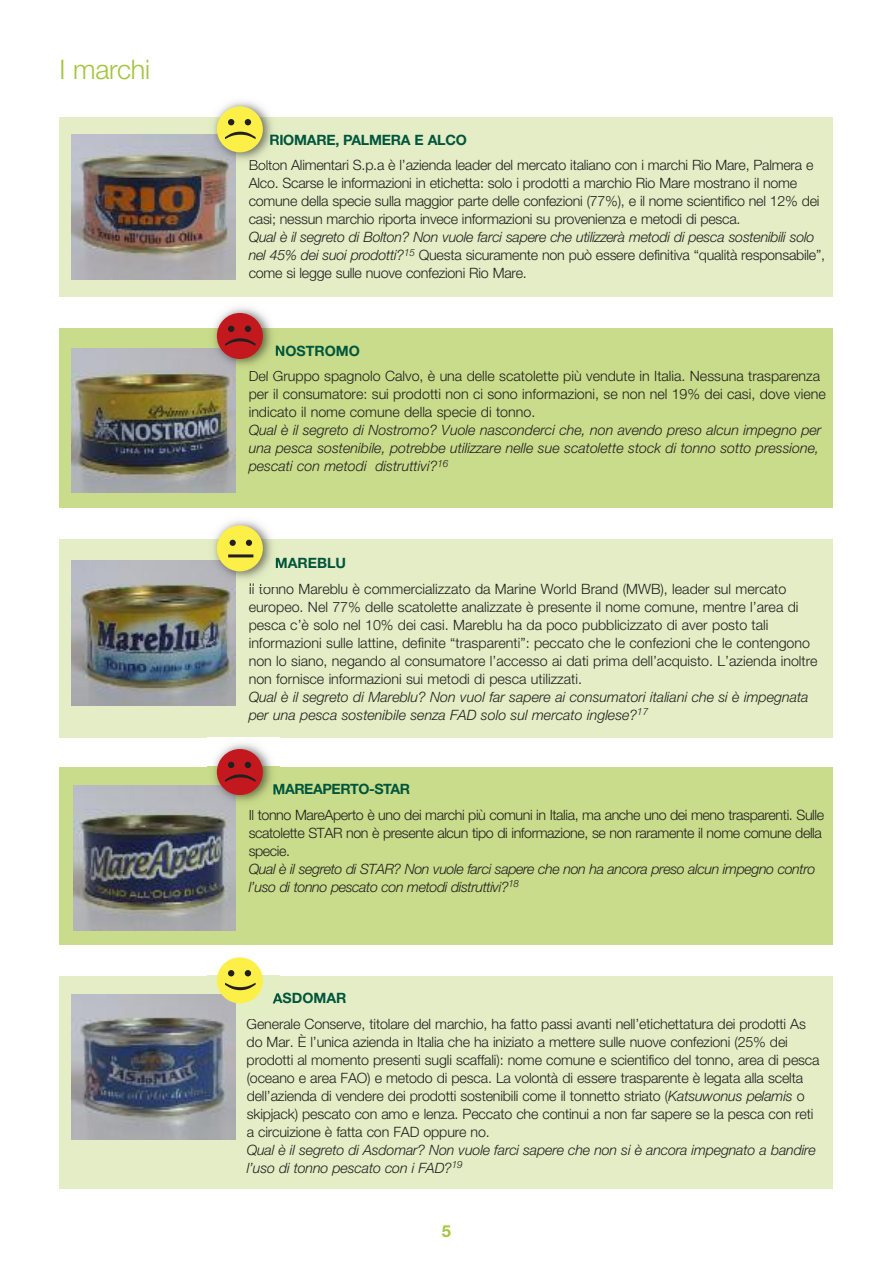
<style>
.page{position:relative;width:893px;height:1263px;background:#fff}
.page>*{position:absolute;margin:0;border:0;box-sizing:border-box;transform-origin:0 0}
.t1{font:300 27px "Helvetica Neue LT Std";letter-spacing:-.01em;color:#a4c43d}
.t2{font:700 16.5px "Helvetica Neue LT Std";color:#a4c43d}
.t3{font:300 14.25px/18px "Helvetica Neue LT Std";letter-spacing:-.01em;color:#211f1f}
.t4{font:italic 300 14.25px/18px "Helvetica Neue LT Std";color:#211f1f}
.t5{font:300 14.25px/18px "Helvetica Neue LT Std";letter-spacing:-.03em;color:#211f1f}
.t6{font:italic 300 14.25px/18px "Helvetica Neue LT Std";letter-spacing:-.03em;color:#211f1f}
.t7{font:700 14.25px "Helvetica Neue LT Std";letter-spacing:-.015em;color:#00563d}
.s1{font-style:normal}
.s2{font-style:italic}
</style>
<div class="page">
<div style="left:60px;top:117px;width:773px;height:180px;background:#e4edc5"></div>
<div style="left:60px;top:328px;width:773px;height:179px;background:#c8dc8b"></div>
<div style="left:60px;top:539px;width:773px;height:198px;background:#e4edc5"></div>
<div style="left:60px;top:767px;width:773px;height:178px;background:#c8dc8b"></div>
<div style="left:60px;top:976px;width:773px;height:212px;background:#e4edc5"></div>
<img style="left:72px;top:135px;width:163px;height:144px">
<img style="left:72px;top:348px;width:163px;height:145px">
<img style="left:72px;top:560px;width:163px;height:145px">
<img style="left:73px;top:785px;width:162px;height:145px">
<img style="left:72px;top:995px;width:163px;height:144px">
<img style="left:208px;top:101px;width:64px;height:66px">
<svg style="left:270px;top:134px;width:9px;height:13px"></svg>
<img style="left:250px;top:160px;width:30px;height:7px">
<div style="left:217px;top:106px;width:46px;height:46px;background:#fcef47;border-radius:50%"></div>
<svg style="left:228px;top:119px;width:6px;height:6px"></svg>
<svg style="left:245px;top:119px;width:6px;height:6px"></svg>
<svg style="left:225px;top:132px;width:31px;height:7px"></svg>
<img style="left:208px;top:307px;width:71px;height:67px">
<svg style="left:276px;top:345px;width:4px;height:11px"></svg>
<img style="left:250px;top:371px;width:30px;height:2px">
<div style="left:217px;top:313px;width:46px;height:46px;background:#c3181e;border-radius:50%"></div>
<svg style="left:228px;top:326px;width:6px;height:6px"></svg>
<svg style="left:245px;top:326px;width:6px;height:6px"></svg>
<svg style="left:225px;top:338px;width:31px;height:8px"></svg>
<img style="left:208px;top:520px;width:71px;height:66px">
<svg style="left:276px;top:558px;width:4px;height:10px"></svg>
<svg style="left:250px;top:583px;width:13px;height:3px"></svg>
<div style="left:217px;top:525px;width:46px;height:46px;background:#fcef47;border-radius:50%"></div>
<svg style="left:230px;top:540px;width:6px;height:6px"></svg>
<svg style="left:246px;top:540px;width:6px;height:6px"></svg>
<hr style="left:228px;top:554px;width:25px;height:3px;background:#211f1f">
<img style="left:208px;top:743px;width:72px;height:67px">
<svg style="left:273px;top:784px;width:7px;height:11px"></svg>
<div style="left:217px;top:749px;width:46px;height:46px;background:#c3181e;border-radius:50%"></div>
<svg style="left:228px;top:762px;width:6px;height:6px"></svg>
<svg style="left:245px;top:762px;width:6px;height:6px"></svg>
<svg style="left:225px;top:774px;width:31px;height:8px"></svg>
<img style="left:208px;top:959px;width:72px;height:59px">
<svg style="left:273px;top:993px;width:7px;height:11px"></svg>
<div style="left:217px;top:957px;width:46px;height:46px;background:#fcef47;border-radius:50%"></div>
<svg style="left:228px;top:970px;width:6px;height:6px"></svg>
<svg style="left:245px;top:970px;width:6px;height:6px"></svg>
<svg style="left:225px;top:983px;width:31px;height:7px"></svg>
<h1 class="t1" style="left:60px;top:60px;width:92px">I marchi</h1>
<p class="t7" style="left:269px;top:135px;width:199px">RIOMARE, PALMERA E ALCO</p>
<p class="t3" style="left:249px;top:158px;width:572px">Bolton Alimentari S.p.a è l’azienda leader del mercato italiano con i marchi Rio Mare, Palmera e Alco. Scarse le informazioni in etichetta: solo i prodotti a marchio Rio Mare mostrano il nome comune della specie sulla maggior parte delle confezioni (77%), e il nome scientifico nel 12% dei casi; nessun marchio riporta invece informazioni su provenienza e metodi di pesca.</p>
<p class="t4" style="left:249px;top:230px;width:578px">Qual è il segreto di Bolton? Non vuole farci sapere che utilizzerà metodi di pesca sostenibili solo nel 45% dei suoi prodotti?<sup>15</sup> <span class="s1">Questa sicuramente non può essere definitiva “qualità responsabile”, come si legge sulle nuove confezioni Rio Mare.</span></p>
<p class="t7" style="left:275px;top:346px;width:86px">NOSTROMO</p>
<p class="t3" style="left:249px;top:368px;width:579px">Del Gruppo spagnolo Calvo, è una delle scatolette più vendute in Italia. Nessuna trasparenza per il consumatore: sui prodotti non ci sono informazioni, se non nel 19% dei casi, dove viene indicato il nome comune della specie di tonno.</p>
<p class="t4" style="left:249px;top:422px;width:574px">Qual è il segreto di Nostromo? Vuole nasconderci che, non avendo preso alcun impegno per una pesca sostenibile, potrebbe utilizzare nelle sue scatolette stock di tonno sotto pressione, pescati con metodi distruttivi?<sup>16</sup></p>
<p class="t7" style="left:275px;top:558px;width:73px">MAREBLU</p>
<p class="t3" style="left:249px;top:581px;width:570px">Il tonno Mareblu è commercializzato da Marine World Brand (MWB), leader sul mercato europeo. Nel 77% delle scatolette analizzate è presente il nome comune, mentre l’area di pesca c’è solo nel 10% dei casi. Mareblu ha da poco pubblicizzato di aver posto tali informazioni sulle lattine, definite “trasparenti”: peccato che le confezioni che le contengono non lo siano, negando al consumatore l’accesso ai dati prima dell’acquisto. L’azienda inoltre non fornisce informazioni sui metodi di pesca utilizzati.</p>
<p class="t4" style="left:249px;top:689px;width:561px">Qual è il segreto di Mareblu? Non vuol far sapere ai consumatori italiani che si è impegnata per una pesca sostenibile senza FAD solo sul mercato inglese?<sup>17</sup></p>
<p class="t7" style="left:272px;top:784px;width:139px">MAREAPERTO-STAR</p>
<p class="t5" style="left:249px;top:807px;width:577px">Il tonno MareAperto è uno dei marchi più comuni in Italia, ma anche uno dei meno trasparenti. Sulle scatolette STAR non è presente alcun tipo di informazione, se non raramente il nome comune della specie.</p>
<p class="t6" style="left:249px;top:861px;width:568px">Qual è il segreto di STAR? Non vuole farci sapere che non ha ancora preso alcun impegno contro l’uso di tonno pescato con metodi distruttivi?<sup>18</sup></p>
<p class="t7" style="left:273px;top:993px;width:75px">ASDOMAR</p>
<p class="t3" style="left:247px;top:1016px;width:574px">Generale Conserve, titolare del marchio, ha fatto passi avanti nell’etichettatura dei prodotti As do Mar. È l’unica azienda in Italia che ha iniziato a mettere sulle nuove confezioni (25% dei prodotti al momento presenti sugli scaffali): nome comune e scientifico del tonno, area di pesca (oceano e area FAO) e metodo di pesca. La volontà di essere trasparente è legata alla scelta dell’azienda di vendere dei prodotti sostenibili come il tonnetto striato (<span class="s2">Katsuwonus pelamis</span> o skipjack) pescato con amo e lenza. Peccato che continui a non far sapere se la pesca con reti a circuizione è fatta con FAD oppure no.</p>
<p class="t4" style="left:247px;top:1142px;width:571px">Qual è il segreto di Asdomar? Non vuole farci sapere che non si è ancora impegnato a bandire l’uso di tonno pescato con i FAD?<sup>19</sup></p>
<p class="t2" style="left:442px;top:1225px;width:11px">5</p>
</div>
